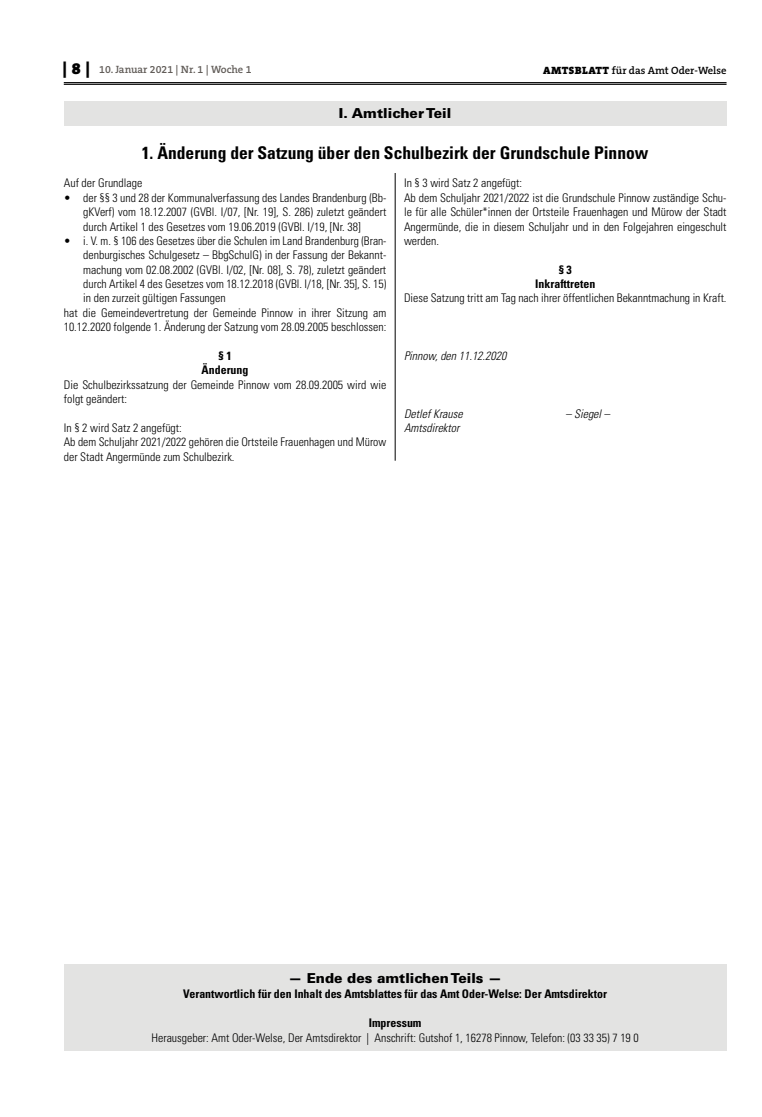
<style>
.page{position:relative;width:762px;height:1117px;background:#fff}
.page>*{position:absolute;margin:0;border:0;box-sizing:border-box;transform-origin:0 0}
.t1{font:700 condensed 17.5px "Univers";color:#000}
.t2{font:900 13.75px "Univers";color:#000}
.t3{font:300 condensed 11.88px/14.4px "Univers";color:#000}
.t4{font:700 condensed 11.88px/14.4px "Univers";color:#000;text-align:center}
.t5{font:italic 300 condensed 11.88px "Univers";color:#000}
.t6{font:600 10.62px "The Serif B W6";color:#615c58}
.t7{font:600 10.62px "The Serif B W6";color:#000}
.s1{font-family:"The Serif B W9";font-weight:900;font-size:16.25px;color:#000}
.s2{font-family:"The Serif B W9";font-weight:900}
</style>
<div class="page">
<hr style="left:64px;top:82px;width:662px;height:1px;background:#000">
<hr style="left:64px;top:84px;width:662px;height:1px;background:#000">
<div style="left:64px;top:101px;width:662px;height:25px;background:#e3e3e2"></div>
<div style="left:64px;top:963px;width:662px;height:87px;background:#e3e3e2"></div>
<hr style="left:395px;top:173px;width:1px;height:287px;background:#000">
<p class="t6" style="left:63px;top:63px;width:190px"><span class="s1">| 8 |</span> 10. Januar 2021 | Nr. 1 | Woche 1</p>
<p class="t7" style="left:543px;top:63px;width:185px"><span class="s2">AMTSBLATT</span> für das Amt Oder-Welse</p>
<p class="t2" style="left:339px;top:104px;width:114px">I. Amtlicher Teil</p>
<h1 class="t1" style="left:142px;top:142px;width:508px">1. Änderung der Satzung über den Schulbezirk der Grundschule Pinnow</h1>
<p class="t3" style="left:64px;top:176px;width:80px">Auf der Grundlage</p>
<p class="t3" style="left:83px;top:190px;width:305px;text-align:justify;text-indent:-19px">• der §§ 3 und 28 der Kommunalverfassung des Landes Brandenburg (Bb&shy;gKVerf) vom 18.12.2007 (GVBl. I/07, [Nr. 19], S. 286) zuletzt geändert durch Artikel 1 des Gesetzes vom 19.06.2019 (GVBl. I/19, [Nr. 38]</p>
<p class="t3" style="left:64px;top:233px;width:324px">• i. V. m. § 106 des Gesetzes über die Schulen im Land Brandenburg (Bran-</p>
<p class="t3" style="left:83px;top:248px;width:304px">denburgisches Schulgesetz – BbgSchulG) in der Fassung der Bekannt-</p>
<p class="t3" style="left:83px;top:262px;width:304px">machung vom 02.08.2002 (GVBl. I/02, [Nr. 08], S. 78), zuletzt geändert</p>
<p class="t3" style="left:83px;top:276px;width:304px">durch Artikel 4 des Gesetzes vom 18.12.2018 (GVBl. I/18, [Nr. 35], S. 15)</p>
<p class="t3" style="left:83px;top:291px;width:144px">in den zurzeit gültigen Fassungen</p>
<p class="t3" style="left:64px;top:305px;width:324px">hat die Gemeindevertretung der Gemeinde Pinnow in ihrer Sitzung am</p>
<p class="t3" style="left:64px;top:320px;width:324px">10.12.2020 folgende 1. Änderung der Satzung vom 28.09.2005 beschlossen:</p>
<p class="t4" style="left:202px;top:348px;width:48px">§ 1<br>Änderung</p>
<p class="t3" style="left:64px;top:377px;width:324px">Die Schulbezirkssatzung der Gemeinde Pinnow vom 28.09.2005 wird wie folgt geändert:</p>
<p class="t3" style="left:64px;top:420px;width:324px">In § 2 wird Satz 2 angefügt:<br>Ab dem Schuljahr 2021/2022 gehören die Ortsteile Frauenhagen und Mürow der Stadt Angermünde zum Schulbezirk.</p>
<p class="t3" style="left:404px;top:176px;width:324px">In § 3 wird Satz 2 angefügt:<br>Ab dem Schuljahr 2021/2022 ist die Grundschule Pinnow zuständige Schu&shy;le für alle Schüler*innen der Ortsteile Frauenhagen und Mürow der Stadt Angermünde, die in diesem Schuljahr und in den Folgejahren eingeschult werden.</p>
<p class="t4" style="left:535px;top:262px;width:62px">§ 3<br>Inkrafttreten</p>
<p class="t3" style="left:404px;top:291px;width:324px">Diese Satzung tritt am Tag nach ihrer öffentlichen Bekanntmachung in Kraft.</p>
<p class="t5" style="left:404px;top:348px;width:104px">Pinnow, den 11.12.2020</p>
<p class="t5" style="left:404px;top:406px;width:60px">Detlef Krause</p>
<p class="t5" style="left:565px;top:406px;width:46px">– Siegel –</p>
<p class="t5" style="left:404px;top:420px;width:57px">Amtsdirektor</p>
<p class="t2" style="left:288px;top:969px;width:215px">— Ende des amtlichen Teils —</p>
<p class="t4" style="left:183px;top:986px;width:425px">Verantwortlich für den Inhalt des Amtsblattes für das Amt Oder-Welse: Der Amtsdirektor</p>
<p class="t4" style="left:369px;top:1015px;width:54px">Impressum</p>
<p class="t3" style="left:152px;top:1029px;width:489px">Herausgeber: Amt Oder-Welse, Der Amtsdirektor | Anschrift: Gutshof 1, 16278 Pinnow, Telefon: (03 33 35) 7 19 0</p>
</div>
